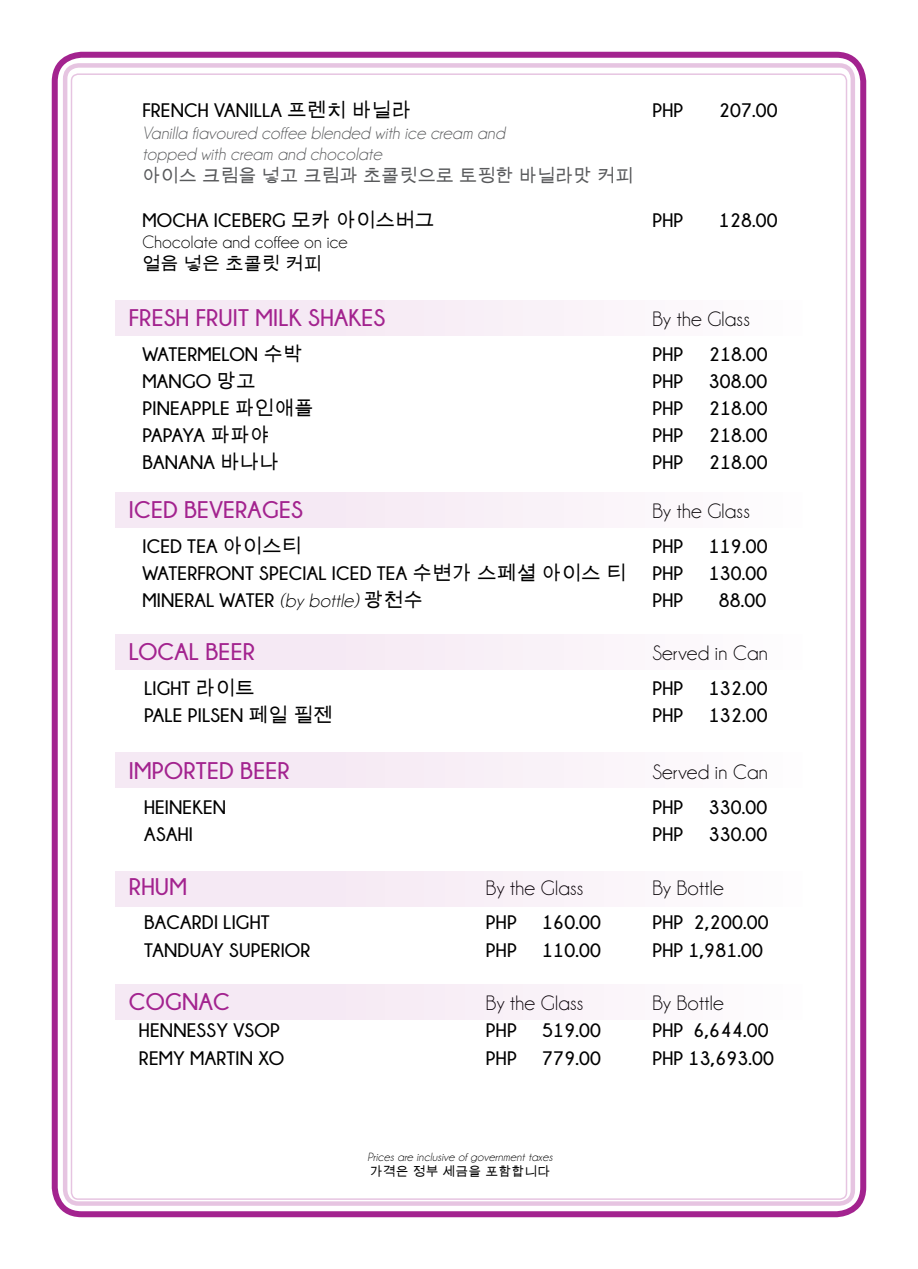
<style>
.page{position:relative;width:918px;height:1269px;background:#fff}
.page>*{position:absolute;margin:0;border:0;box-sizing:border-box;transform-origin:0 0}
.t1{font:700 24px "Champagne&Limousines";letter-spacing:.01em;color:#a3238f}
.t2{font:21px "Champagne&Limousines";letter-spacing:.01em;color:#000}
.t3{font:700 19.5px "Champagne&Limousines";letter-spacing:.01em;color:#000}
.t4{font:italic 18px/21.6px "Champagne&Limousines";letter-spacing:.01em;color:#58595b}
.t5{font:18px "Arial Unicode MS";letter-spacing:.01em;color:#58595b}
.t6{font:18px "Champagne&Limousines";letter-spacing:.01em;color:#000}
.t7{font:18px "Arial Unicode MS";letter-spacing:.01em;color:#000}
.t8{font:12.75px "Arial Unicode MS";letter-spacing:.02em;color:#000}
.t9{font:italic 12px "Champagne&Limousines";letter-spacing:.02em;color:#000}
.s1{font-family:"Arial Unicode MS";font-weight:400}
.s2{font-weight:400;font-style:italic}
</style>
<div class="page">
<div style="left:52px;top:52px;width:814px;height:1165px;border:6px solid #a3238f;border-radius:27px"></div>
<div style="left:63px;top:63px;width:792px;height:1143px;border:4px solid #a3238f;border-radius:14px"></div>
<div style="left:115px;top:301px;width:688px;height:35px;background:linear-gradient(to right,#f3e5f2,#fdfbfd)"></div>
<div style="left:115px;top:493px;width:688px;height:35px;background:linear-gradient(to right,#f3e5f2,#fdfbfd)"></div>
<div style="left:115px;top:634px;width:688px;height:35px;background:linear-gradient(to right,#f3e5f2,#fdfbfd)"></div>
<div style="left:115px;top:872px;width:688px;height:35px;background:linear-gradient(to right,#f3e5f2,#fdfbfd)"></div>
<div style="left:115px;top:985px;width:688px;height:35px;background:linear-gradient(to right,#f3e5f2,#fdfbfd)"></div>
<div style="left:115px;top:752px;width:688px;height:36px;background:linear-gradient(to right,#f3e5f2,#fdfbfd)"></div>
<p class="t3" style="left:142px;top:100px;width:270px">FRENCH VANILLA <span class="s1">프렌치 바닐라</span></p>
<p class="t3" style="left:652px;top:100px;width:32px">PHP</p>
<p class="t3" style="left:719px;top:100px;width:60px">207.00</p>
<p class="t4" style="left:142px;top:122px;width:364px">Vanilla flavoured coffee blended with ice cream and topped with cream and chocolate</p>
<p class="t5" style="left:142px;top:162px;width:492px">아이스 크림을 넣고 크림과 초콜릿으로 토핑한 바닐라맛 커피</p>
<p class="t3" style="left:142px;top:209px;width:294px">MOCHA ICEBERG <span class="s1">모카 아이스버그</span></p>
<p class="t3" style="left:652px;top:209px;width:32px">PHP</p>
<p class="t3" style="left:719px;top:209px;width:61px">128.00</p>
<p class="t6" style="left:142px;top:233px;width:207px">Chocolate and coffee on ice</p>
<p class="t7" style="left:142px;top:251px;width:180px">얼음 넣은 초콜릿 커피</p>
<p class="t1" style="left:129px;top:304px;width:258px">FRESH FRUIT MILK SHAKES</p>
<p class="t2" style="left:652px;top:308px;width:99px">By the Glass</p>
<p class="t3" style="left:142px;top:343px;width:162px">WATERMELON <span class="s1">수박</span></p>
<p class="t3" style="left:652px;top:343px;width:32px">PHP</p>
<p class="t3" style="left:709px;top:343px;width:61px">218.00</p>
<p class="t3" style="left:142px;top:370px;width:115px">MANGO <span class="s1">망고</span></p>
<p class="t3" style="left:652px;top:370px;width:32px">PHP</p>
<p class="t3" style="left:709px;top:370px;width:60px">308.00</p>
<p class="t3" style="left:142px;top:397px;width:173px">PINEAPPLE <span class="s1">파인애플</span></p>
<p class="t3" style="left:652px;top:397px;width:32px">PHP</p>
<p class="t3" style="left:709px;top:397px;width:61px">218.00</p>
<p class="t3" style="left:142px;top:424px;width:128px">PAPAYA <span class="s1">파파야</span></p>
<p class="t3" style="left:652px;top:424px;width:32px">PHP</p>
<p class="t3" style="left:709px;top:424px;width:61px">218.00</p>
<p class="t3" style="left:142px;top:451px;width:138px">BANANA <span class="s1">바나나</span></p>
<p class="t3" style="left:652px;top:451px;width:32px">PHP</p>
<p class="t3" style="left:709px;top:451px;width:61px">218.00</p>
<p class="t1" style="left:129px;top:497px;width:176px">ICED BEVERAGES</p>
<p class="t2" style="left:652px;top:501px;width:99px">By the Glass</p>
<p class="t3" style="left:142px;top:536px;width:161px">ICED TEA <span class="s1">아이스티</span></p>
<p class="t3" style="left:652px;top:536px;width:32px">PHP</p>
<p class="t3" style="left:709px;top:536px;width:60px">119.00</p>
<p class="t3" style="left:142px;top:563px;width:485px">WATERFRONT SPECIAL ICED TEA <span class="s1">수변가 스페셜 아이스 티</span></p>
<p class="t3" style="left:652px;top:563px;width:32px">PHP</p>
<p class="t3" style="left:709px;top:563px;width:60px">130.00</p>
<p class="t3" style="left:142px;top:590px;width:282px">MINERAL WATER <span class="s2">(by bottle)</span> <span class="s1">광천수</span></p>
<p class="t3" style="left:652px;top:590px;width:32px">PHP</p>
<p class="t3" style="left:719px;top:590px;width:49px">88.00</p>
<p class="t1" style="left:129px;top:639px;width:127px">LOCAL BEER</p>
<p class="t2" style="left:652px;top:642px;width:117px">Served in Can</p>
<p class="t3" style="left:144px;top:677px;width:112px">LIGHT <span class="s1">라이트</span></p>
<p class="t3" style="left:652px;top:677px;width:32px">PHP</p>
<p class="t3" style="left:709px;top:677px;width:61px">132.00</p>
<p class="t3" style="left:144px;top:704px;width:190px">PALE PILSEN <span class="s1">페일 필젠</span></p>
<p class="t3" style="left:652px;top:704px;width:32px">PHP</p>
<p class="t3" style="left:709px;top:704px;width:61px">132.00</p>
<p class="t1" style="left:129px;top:757px;width:162px">IMPORTED BEER</p>
<p class="t2" style="left:652px;top:761px;width:117px">Served in Can</p>
<p class="t3" style="left:144px;top:796px;width:84px">HEINEKEN</p>
<p class="t3" style="left:652px;top:796px;width:32px">PHP</p>
<p class="t3" style="left:709px;top:796px;width:60px">330.00</p>
<p class="t3" style="left:144px;top:823px;width:50px">ASAHI</p>
<p class="t3" style="left:652px;top:823px;width:32px">PHP</p>
<p class="t3" style="left:709px;top:823px;width:60px">330.00</p>
<p class="t1" style="left:129px;top:873px;width:60px">RHUM</p>
<p class="t2" style="left:486px;top:877px;width:99px">By the Glass</p>
<p class="t2" style="left:652px;top:877px;width:73px">By Bottle</p>
<p class="t3" style="left:144px;top:912px;width:127px">BACARDI LIGHT</p>
<p class="t3" style="left:486px;top:912px;width:32px">PHP</p>
<p class="t3" style="left:542px;top:912px;width:60px">160.00</p>
<p class="t3" style="left:652px;top:912px;width:118px">PHP 2,200.00</p>
<p class="t3" style="left:144px;top:939px;width:168px">TANDUAY SUPERIOR</p>
<p class="t3" style="left:486px;top:939px;width:32px">PHP</p>
<p class="t3" style="left:542px;top:939px;width:60px">110.00</p>
<p class="t3" style="left:652px;top:939px;width:112px">PHP 1,981.00</p>
<p class="t1" style="left:129px;top:989px;width:102px">COGNAC</p>
<p class="t2" style="left:486px;top:993px;width:99px">By the Glass</p>
<p class="t2" style="left:652px;top:993px;width:73px">By Bottle</p>
<p class="t3" style="left:139px;top:1020px;width:142px">HENNESSY VSOP</p>
<p class="t3" style="left:486px;top:1020px;width:32px">PHP</p>
<p class="t3" style="left:542px;top:1020px;width:60px">519.00</p>
<p class="t3" style="left:652px;top:1020px;width:118px">PHP 6,644.00</p>
<p class="t3" style="left:139px;top:1047px;width:147px">REMY MARTIN XO</p>
<p class="t3" style="left:486px;top:1047px;width:32px">PHP</p>
<p class="t3" style="left:542px;top:1047px;width:60px">779.00</p>
<p class="t3" style="left:652px;top:1047px;width:123px">PHP 13,693.00</p>
<p class="t9" style="left:368px;top:1151px;width:186px">Prices are inclusive of government taxes</p>
<p class="t8" style="left:370px;top:1163px;width:182px">가격은 정부 세금을 포함합니다</p>
</div>
